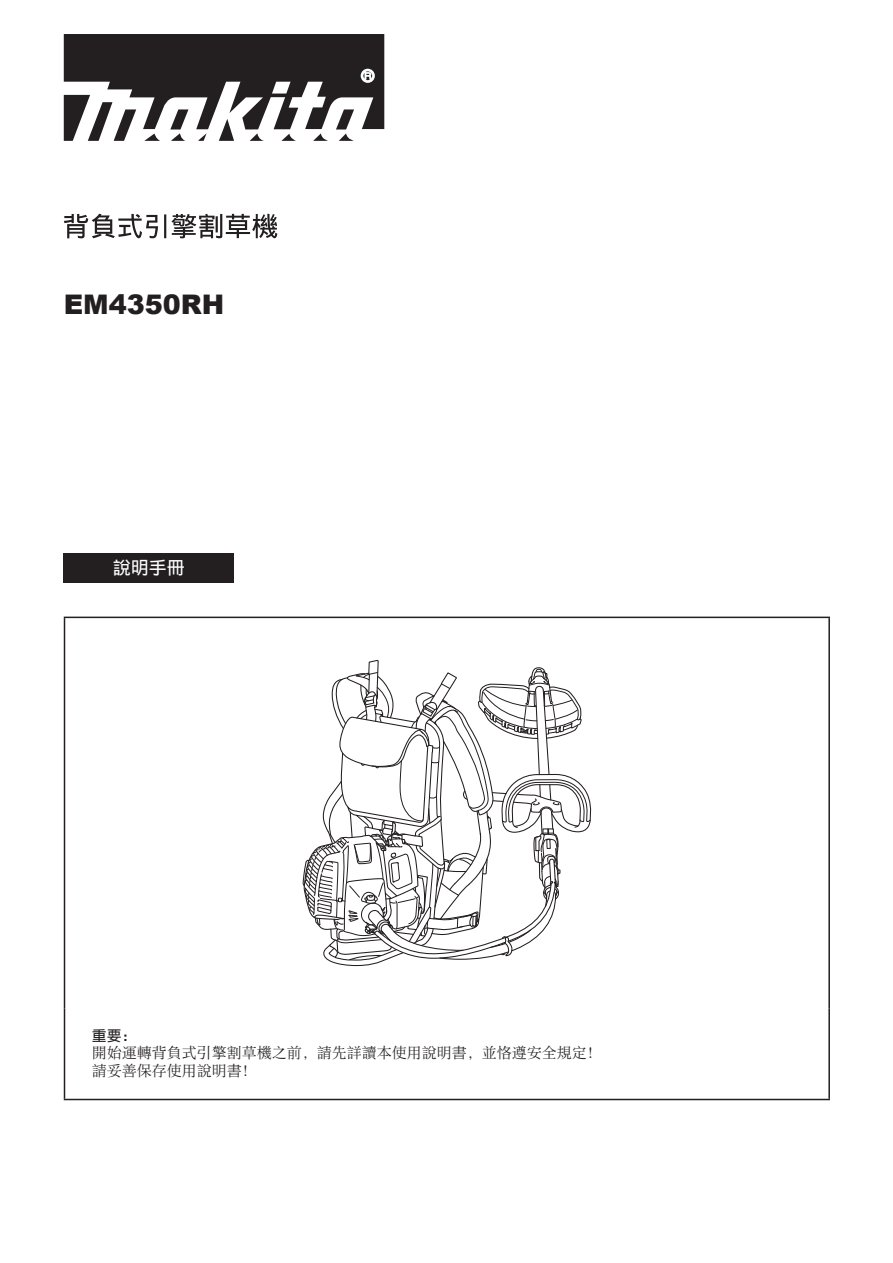
<style>
.page{position:relative;width:893px;height:1263px;background:#fff}
.page>*{position:absolute;margin:0;border:0;box-sizing:border-box;transform-origin:0 0}
.t1{font:900 27px "Arial";color:#231f20}
.t2{font:18px "DF Hei W5 A";color:#fff}
.t3{font:15px/18px "DF Song W3 A";color:#231f20}
.t4{font:15px "DF Hei W5 A";color:#231f20}
</style>
<div class="page">
<svg style="left:64px;top:214px;width:213px;height:24px"></svg>
<div style="left:64px;top:553px;width:170px;height:30px;background:#231f20"></div>
<svg style="left:64px;top:34px;width:320px;height:107px"></svg>
<hr style="left:64px;top:617px;width:766px;height:1px;background:#231f20">
<hr style="left:64px;top:618px;width:1px;height:390px;background:#231f20">
<hr style="left:828px;top:618px;width:2px;height:390px;background:#231f20">
<hr style="left:64px;top:1008px;width:1px;height:91px;background:#231f20">
<hr style="left:828px;top:1008px;width:2px;height:91px;background:#231f20">
<hr style="left:64px;top:1099px;width:766px;height:1px;background:#231f20">
<svg style="left:303px;top:660px;width:288px;height:306px"></svg>
<h1 class="t1" style="left:64px;top:285px;width:162px">EM4350RH</h1>
<p class="t2" style="left:113px;top:559px;width:73px">說明手冊</p>
<p class="t4" style="left:92px;top:1028px;width:47px">重要：</p>
<p class="t3" style="left:92px;top:1044px;width:511px">開始運轉背負式引擎割草機之前，請先詳讀本使用說明書，並恪遵安全規定！請妥善保存使用說明書！</p>
</div>
